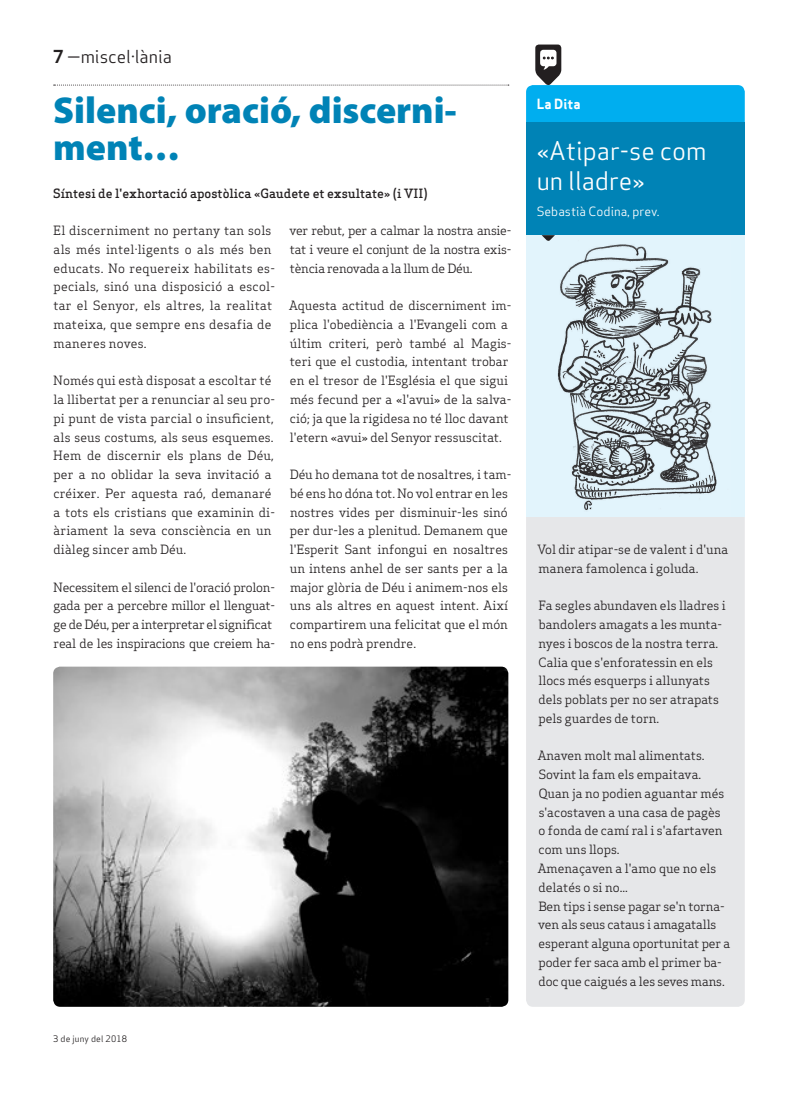
<style>
.page{position:relative;width:798px;height:1099px;background:#fff}
.page>*{position:absolute;margin:0;border:0;box-sizing:border-box;transform-origin:0 0}
.Titulars{font:900 37.5px/37.5px "Myriad Pro";color:#0083b6}
.Subtitol_Secció{font:25px/30px "Apex Sans Book T";color:#fff}
.Capçalera{font:17.5px "Apex Sans Book T";color:#231f20}
.Titular_Secció_Petit{font:13.75px "Apex Sans Bold T";color:#fff}
.Text_General{font:12.5px/18.8px "Apex Serif";color:#231f20}
.Text_General-2{font:12.5px/18.8px "Apex Serif";letter-spacing:.02em;color:#231f20}
.Text_General-3{font:12.5px/18.8px "Apex Serif";letter-spacing:-.02em;color:#231f20}
.Autors{font:500 12.5px "Apex Serif";color:#231f20}
.Titulars-2{font:12.5px "Apex Sans Book T";color:#fff}
.Data_Peu{font:8.75px "Apex Sans Book T";letter-spacing:.02em;color:#231f20}
.s1{font-family:"Apex Sans Bold T"}
</style>
<div class="page">
<svg style="left:54px;top:85px;width:454px;height:1px"></svg>
<img style="left:53px;top:666px;width:455px;height:340px">
<div style="left:526px;top:516px;width:218px;height:490px;background:#e6e7e9"></div>
<div style="left:526px;top:123px;width:218px;height:112px;background:#0083b6"></div>
<div style="left:526px;top:235px;width:218px;height:281px;background:#e1f4fc"></div>
<img style="left:554px;top:235px;width:163px;height:276px">
<svg style="left:541px;top:235px;width:13px;height:6px"></svg>
<svg style="left:526px;top:45px;width:218px;height:78px"></svg>
<p class="Capçalera" style="left:53px;top:46px;width:120px"><span class="s1">7</span> —miscel·lània</p>
<p class="Titulars" style="left:53px;top:90px;width:405px">Silenci, oració, discerni&shy;ment…</p>
<p class="Autors" style="left:53px;top:185px;width:376px">Síntesi de l'exhortació apostòlica «Gaudete et exsultate» (i VII)</p>
<p class="Text_General-2" style="left:53px;top:221px;width:223px">El discerniment no pertany tan sols als més intel·ligents o als més ben educats. No requereix habilitats es&shy;pecials, sinó una disposició a escol&shy;tar el Senyor, els altres, la realitat mateixa, que sempre ens desafia de maneres noves.</p>
<p class="Text_General" style="left:53px;top:371px;width:223px">Només qui està disposat a escoltar té la llibertat per a renunciar al seu pro&shy;pi punt de vista parcial o insuficient, als seus costums, als seus esquemes.<br>Hem de discernir els plans de Déu, per a no oblidar la seva invitació a créixer. Per aquesta raó, demanaré a tots els cristians que examinin di&shy;àriament la seva consciència en un diàleg sincer amb Déu.</p>
<p class="Text_General-3" style="left:53px;top:577px;width:223px">Necessitem el silenci de l'oració prolon&shy;gada per a percebre millor el llenguat&shy;ge de Déu, per a interpretar el significat real de les inspiracions que creiem ha-</p>
<p class="Text_General" style="left:289px;top:221px;width:223px;text-align:justify">ver rebut, per a calmar la nostra ansie&shy;tat i veure el conjunt de la nostra exis&shy;tència renovada a la llum de Déu.</p>
<p class="Text_General" style="left:289px;top:296px;width:224px">Aquesta actitud de discerniment im&shy;plica l'obediència a l'Evangeli com a últim criteri, però també al Magis&shy;teri que el custodia, intentant trobar en el tresor de l'Església el que sigui més fecund per a «l'avui» de la salva&shy;ció; ja que la rigidesa no té lloc davant l'etern «avui» del Senyor ressuscitat.</p>
<p class="Text_General" style="left:289px;top:465px;width:223px">Déu ho demana tot de nosaltres, i tam&shy;bé ens ho dóna tot. No vol entrar en les nostres vides per disminuir-les sinó per dur-les a plenitud. Demanem que l'Esperit Sant infongui en nosaltres un intens anhel de ser sants per a la major glòria de Déu i animem-nos els uns als altres en aquest intent. Així compartirem una felicitat que el món no ens podrà prendre.</p>
<p class="Data_Peu" style="left:53px;top:1032px;width:75px">3 de juny del 2018</p>
<p class="Titular_Secció_Petit" style="left:536px;top:95px;width:45px">La Dita</p>
<p class="Subtitol_Secció" style="left:536px;top:136px;width:171px">«Atipar-se com un lladre»</p>
<p class="Titulars-2" style="left:536px;top:204px;width:124px">Sebastià Codina, prev.</p>
<p class="Text_General" style="left:537px;top:540px;width:192px">Vol dir atipar-se de valent i d'una manera famolenca i goluda.</p>
<p class="Text_General" style="left:538px;top:596px;width:189px">Fa segles abundaven els lladres i bandolers amagats a les munta&shy;nyes i boscos de la nostra terra.<br>Calia que s'enforatessin en els llocs més esquerps i allunyats dels poblats per no ser atrapats pels guardes de torn.</p>
<p class="Text_General" style="left:537px;top:746px;width:188px">Anaven molt mal alimentats.<br>Sovint la fam els empaitava.<br>Quan ja no podien aguantar més s'acostaven a una casa de pagès o fonda de camí ral i s'afartaven com uns llops.</p>
<p class="Text_General" style="left:537px;top:858px;width:180px">Amenaçaven a l'amo que no els delatés o si no...</p>
<p class="Text_General" style="left:538px;top:896px;width:193px">Ben tips i sense pagar se'n torna&shy;ven als seus cataus i amagatalls esperant alguna oportunitat per a poder fer saca amb el primer ba&shy;doc que caigués a les seves mans.</p>
</div>
